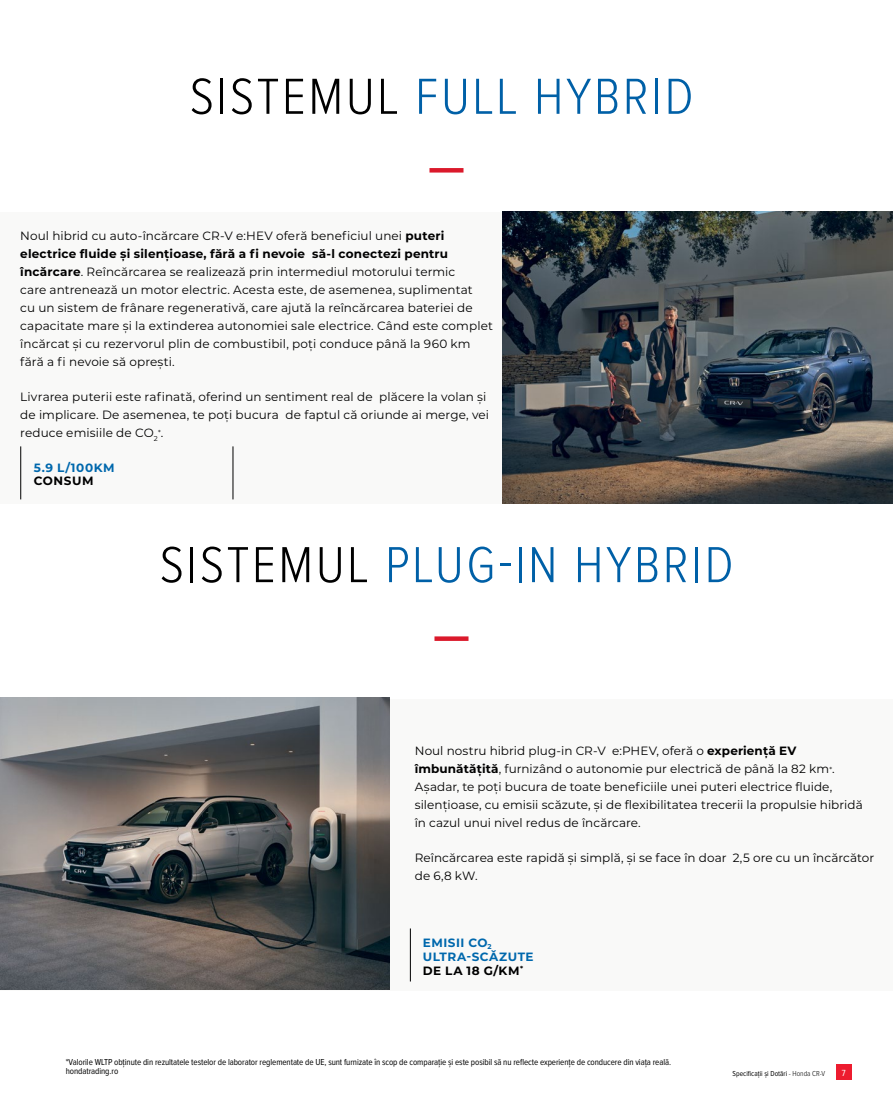
<style>
.page{position:relative;width:893px;height:1106px;background:#fff}
.page>*{position:absolute;margin:0;border:0;box-sizing:border-box;transform-origin:0 0}
.t1{font:300 52.5px "Proxima Nova Cond";letter-spacing:.05em;color:#0060a7}
.t2{font:12px/18px "Montserrat";letter-spacing:.005em;color:#000}
.t3{font:700 12px/14.2px "Montserrat";letter-spacing:.045em;color:#0068ad}
.t4{font:700 12px "Montserrat";letter-spacing:.04em;color:#000}
.t5{font:9.15px "Proxima Nova Cond";color:#fff}
.t6{font:9px/9px "Proxima Nova Cond";letter-spacing:-.01em;color:#000}
.t7{font:7.5px "Proxima Nova Cond";color:#000101}
.t8{font:7.05px "Montserrat";color:#000}
.s1{color:#000}
.s2{font-weight:700}
.s3{font-size:12px}
.s4{font-size:7.05px}
.s5{font-weight:300}
</style>
<div class="page">
<div style="left:836px;top:1064px;width:16px;height:15px;background:#ed1c2f"></div>
<div style="left:0;top:212px;width:893px;height:291px;background:#f9f9f8"></div>
<div style="left:0;top:698px;width:893px;height:292px;background:#f9f9f8"></div>
<hr style="left:429px;top:168px;width:34px;height:4px;background:#db192b">
<div style="left:434px;top:636px;width:34px;height:5px;background:#db192b"></div>
<hr style="left:233px;top:446px;width:1px;height:53px;background:#000">
<hr style="left:20px;top:446px;width:1px;height:53px;background:#000">
<img style="left:503px;top:212px;width:390px;height:291px">
<img style="left:0;top:697px;width:389px;height:292px">
<hr style="left:410px;top:928px;width:1px;height:53px;background:#000">
<h1 class="t1" style="left:190px;top:67px;width:505px"><span class="s1">SISTEMUL</span> FULL HYBRID</h1>
<p class="t2" style="left:20px;top:226px;width:474px">Noul hibrid cu auto-încărcare CR-V e:HEV oferă beneficiul unei <span class="s2">puteri electrice fluide și silențioase, fără a fi nevoie să-l conectezi pentru încărcare</span>. Reîncărcarea se realizează prin intermediul motorului termic<br>care antrenează un motor electric. Acesta este, de asemenea, suplimentat<br>cu un sistem de frânare regenerativă, care ajută la reîncărcarea bateriei de capacitate mare și la extinderea autonomiei sale electrice. Când este complet încărcat și cu rezervorul plin de combustibil, poți conduce până la 960 km fără a fi nevoie să oprești.</p>
<p class="t2" style="left:20px;top:387px;width:470px">Livrarea puterii este rafinată, oferind un sentiment real de plăcere la volan și de implicare. De asemenea, te poți bucura de faptul că oriunde ai merge, vei reduce emisiile de CO<sub>2</sub></p>
<p class="t8" style="left:158px;top:428px;width:7px">*<span class="s3">.</span></p>
<p class="t3" style="left:34px;top:460px;width:82px">5.9 L/100KM</p>
<p class="t4" style="left:34px;top:472px;width:61px">CONSUM</p>
<h1 class="t1" style="left:160px;top:535px;width:575px"><span class="s1">SISTEMUL</span> PLUG-IN HYBRID</h1>
<p class="t2" style="left:415px;top:741px;width:449px">Noul nostru hibrid plug-in CR-V e:PHEV, oferă o <span class="s2">experiență EV îmbunătățită</span>, furnizând o autonomie pur electrică de până la 82 km<span class="s4">*</span>.<br>Așadar, te poți bucura de toate beneficiile unei puteri electrice fluide, silențioase, cu emisii scăzute, și de flexibilitatea trecerii la propulsie hibridă în cazul unui nivel redus de încărcare.</p>
<p class="t2" style="left:415px;top:848px;width:461px">Reîncărcarea este rapidă și simplă, și se face în doar 2,5 ore cu un încărcător de 6,8 kW.</p>
<p class="t3" style="left:423px;top:934px;width:112px">EMISII CO<sub>2<br></sub>ULTRA-SCĂZUTE<br><span class="s1">DE LA 18 G/KM</span><sup>*</sup></p>
<p class="t6" style="left:66px;top:1057px;width:607px">*Valorile WLTP obținute din rezultatele testelor de laborator reglementate de UE, sunt furnizate în scop de comparație și este posibil să nu reflecte experiențe de conducere din viața reală. hondatrading.ro</p>
<p class="t7" style="left:733px;top:1068px;width:94px">Specificații și Dotări <span class="s5">- Honda CR-V</span></p>
<p class="t5" style="left:842px;top:1067px;width:5px">7</p>
</div>
